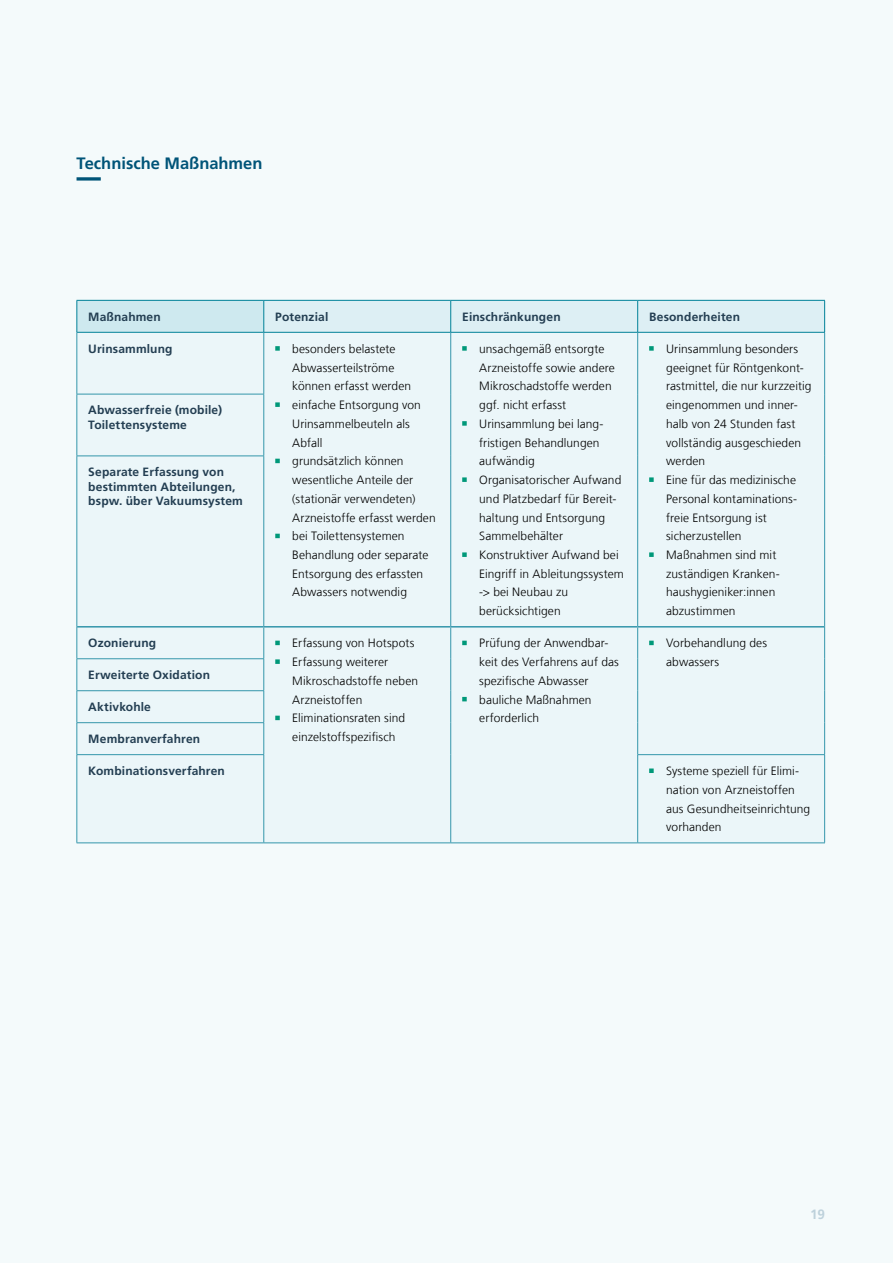
<style>
.page{position:relative;width:893px;height:1263px;background:#f4fafb}
.page>*{position:absolute;margin:0;border:0;box-sizing:border-box;transform-origin:0 0}
.t1{font:700 16.5px "Frutiger LT Com";color:#005478}
.t2{font:700 13.5px "Frutiger LT Com";color:#a5bcca}
.t3{font:300 12px/18.8px "Frutiger LT Com";letter-spacing:.005em;color:#000}
.t4{font:700 12px/14.4px "Frutiger LT Com";letter-spacing:.01em;color:#233e52}
</style>
<div class="page">
<svg style="left:77px;top:177px;width:24px;height:4px"></svg>
<div style="left:77px;top:300px;width:187px;height:32px;background:#cee9ef"></div>
<div style="left:264px;top:301px;width:560px;height:31px;background:#ddeff4"></div>
<div style="left:78px;top:333px;width:746px;height:509px;background:#ebf6f9"></div>
<hr style="left:263px;top:333px;width:1px;height:61px;background:#3496ab">
<hr style="left:450px;top:333px;width:1px;height:61px;background:#3496ab">
<hr style="left:637px;top:333px;width:1px;height:61px;background:#3496ab">
<hr style="left:824px;top:333px;width:1px;height:61px;background:#3496ab">
<hr style="left:77px;top:394px;width:187px;height:1px;background:#3496ab">
<hr style="left:263px;top:394px;width:1px;height:62px;background:#3496ab">
<hr style="left:450px;top:394px;width:1px;height:62px;background:#3496ab">
<hr style="left:637px;top:394px;width:1px;height:62px;background:#3496ab">
<hr style="left:824px;top:394px;width:1px;height:62px;background:#3496ab">
<hr style="left:77px;top:456px;width:187px;height:1px;background:#3496ab">
<hr style="left:263px;top:456px;width:1px;height:170px;background:#3496ab">
<hr style="left:450px;top:456px;width:1px;height:170px;background:#3496ab">
<hr style="left:637px;top:456px;width:1px;height:170px;background:#3496ab">
<hr style="left:824px;top:456px;width:1px;height:171px;background:#3496ab">
<hr style="left:263px;top:627px;width:1px;height:31px;background:#3496ab">
<hr style="left:450px;top:627px;width:1px;height:32px;background:#3496ab">
<hr style="left:637px;top:627px;width:1px;height:32px;background:#3496ab">
<hr style="left:824px;top:627px;width:1px;height:32px;background:#3496ab">
<hr style="left:77px;top:658px;width:187px;height:1px;background:#3496ab">
<hr style="left:263px;top:659px;width:1px;height:31px;background:#3496ab">
<hr style="left:450px;top:659px;width:1px;height:32px;background:#3496ab">
<hr style="left:637px;top:659px;width:1px;height:32px;background:#3496ab">
<hr style="left:824px;top:659px;width:1px;height:32px;background:#3496ab">
<hr style="left:77px;top:690px;width:187px;height:1px;background:#3496ab">
<hr style="left:263px;top:691px;width:1px;height:31px;background:#3496ab">
<hr style="left:450px;top:691px;width:1px;height:32px;background:#3496ab">
<hr style="left:637px;top:691px;width:1px;height:32px;background:#3496ab">
<hr style="left:824px;top:691px;width:1px;height:32px;background:#3496ab">
<hr style="left:77px;top:722px;width:187px;height:1px;background:#3496ab">
<hr style="left:263px;top:723px;width:1px;height:31px;background:#3496ab">
<hr style="left:450px;top:723px;width:1px;height:32px;background:#3496ab">
<hr style="left:637px;top:723px;width:1px;height:31px;background:#3496ab">
<hr style="left:824px;top:723px;width:1px;height:31px;background:#3496ab">
<hr style="left:77px;top:754px;width:187px;height:1px;background:#3496ab">
<hr style="left:263px;top:755px;width:1px;height:87px;background:#3496ab">
<hr style="left:450px;top:755px;width:1px;height:87px;background:#3496ab">
<hr style="left:637px;top:754px;width:188px;height:1px;background:#3496ab">
<hr style="left:637px;top:755px;width:1px;height:87px;background:#3496ab">
<hr style="left:824px;top:755px;width:1px;height:87px;background:#3496ab">
<hr style="left:77px;top:842px;width:187px;height:1px;background:#3496ab">
<hr style="left:264px;top:842px;width:187px;height:1px;background:#3496ab">
<hr style="left:451px;top:842px;width:187px;height:1px;background:#3496ab">
<hr style="left:638px;top:842px;width:187px;height:1px;background:#3496ab">
<hr style="left:264px;top:300px;width:187px;height:1px;background:#008198">
<hr style="left:451px;top:300px;width:187px;height:1px;background:#008198">
<hr style="left:450px;top:301px;width:1px;height:31px;background:#008198">
<hr style="left:638px;top:300px;width:187px;height:1px;background:#008198">
<hr style="left:637px;top:301px;width:1px;height:31px;background:#008198">
<hr style="left:824px;top:301px;width:1px;height:31px;background:#008198">
<hr style="left:264px;top:332px;width:187px;height:1px;background:#008198">
<hr style="left:451px;top:332px;width:187px;height:1px;background:#008198">
<hr style="left:638px;top:332px;width:187px;height:1px;background:#008198">
<hr style="left:77px;top:300px;width:187px;height:1px;background:#008198">
<hr style="left:77px;top:301px;width:1px;height:31px;background:#008198">
<hr style="left:263px;top:301px;width:1px;height:31px;background:#008198">
<hr style="left:77px;top:332px;width:187px;height:1px;background:#008198">
<hr style="left:77px;top:333px;width:1px;height:61px;background:#3496ab">
<hr style="left:77px;top:394px;width:1px;height:62px;background:#3496ab">
<hr style="left:77px;top:456px;width:1px;height:171px;background:#3496ab">
<hr style="left:77px;top:627px;width:1px;height:31px;background:#3496ab">
<hr style="left:77px;top:659px;width:1px;height:31px;background:#3496ab">
<hr style="left:77px;top:691px;width:1px;height:31px;background:#3496ab">
<hr style="left:77px;top:723px;width:1px;height:31px;background:#3496ab">
<hr style="left:77px;top:755px;width:1px;height:87px;background:#3496ab">
<hr style="left:77px;top:626px;width:187px;height:1px;background:#3496ab">
<hr style="left:264px;top:626px;width:187px;height:1px;background:#3496ab">
<hr style="left:451px;top:626px;width:187px;height:1px;background:#3496ab">
<hr style="left:638px;top:626px;width:186px;height:1px;background:#3496ab">
<svg style="left:275px;top:346px;width:164px;height:5px"></svg>
<svg style="left:275px;top:402px;width:164px;height:5px"></svg>
<svg style="left:275px;top:459px;width:164px;height:4px"></svg>
<svg style="left:275px;top:534px;width:164px;height:4px"></svg>
<svg style="left:462px;top:346px;width:164px;height:5px"></svg>
<svg style="left:462px;top:421px;width:164px;height:5px"></svg>
<svg style="left:462px;top:477px;width:164px;height:5px"></svg>
<svg style="left:462px;top:552px;width:164px;height:5px"></svg>
<svg style="left:649px;top:346px;width:164px;height:5px"></svg>
<svg style="left:649px;top:477px;width:164px;height:5px"></svg>
<svg style="left:649px;top:552px;width:164px;height:5px"></svg>
<svg style="left:275px;top:641px;width:164px;height:4px"></svg>
<svg style="left:275px;top:659px;width:164px;height:5px"></svg>
<svg style="left:275px;top:716px;width:164px;height:4px"></svg>
<svg style="left:462px;top:641px;width:164px;height:4px"></svg>
<svg style="left:462px;top:697px;width:164px;height:4px"></svg>
<svg style="left:649px;top:641px;width:164px;height:4px"></svg>
<svg style="left:649px;top:768px;width:164px;height:5px"></svg>
<h1 class="t1" style="left:77px;top:153px;width:188px">Technische Maßnahmen</h1>
<p class="t4" style="left:88px;top:309px;width:74px">Maßnahmen</p>
<p class="t4" style="left:275px;top:309px;width:55px">Potenzial</p>
<p class="t4" style="left:462px;top:309px;width:100px">Einschränkungen</p>
<p class="t4" style="left:649px;top:309px;width:92px">Besonderheiten</p>
<p class="t4" style="left:88px;top:341px;width:86px">Urinsammlung</p>
<p class="t3" style="left:292px;top:339px;width:145px">besonders belastete<br>Abwasserteilströme können erfasst werden einfache Entsorgung von<br>Urinsammelbeuteln als<br>Abfall<br>grundsätzlich können wesentliche Anteile der (stationär verwendeten)<br>Arzneistoffe erfasst werden bei Toilettensystemen<br>Behandlung oder separate<br>Entsorgung des erfassten<br>Abwassers notwendig</p>
<p class="t3" style="left:479px;top:339px;width:146px">unsachgemäß entsorgte<br>Arzneistoffe sowie andere<br>Mikroschadstoffe werden ggf. nicht erfasst<br>Urinsammlung bei lang&shy;fristigen Behandlungen aufwändig<br>Organisatorischer Aufwand und Platzbedarf für Bereit&shy;haltung und Entsorgung<br>Sammelbehälter<br>Konstruktiver Aufwand bei<br>Eingriff in Ableitungssystem -&gt; bei Neubau zu berücksichtigen</p>
<p class="t3" style="left:666px;top:339px;width:147px">Urinsammlung besonders geeignet für Röntgenkont&shy;rastmittel, die nur kurzzeitig eingenommen und inner&shy;halb von 24 Stunden fast vollständig ausgeschieden werden<br>Eine für das medizinische<br>Personal kontaminations&shy;freie Entsorgung ist sicherzustellen<br>Maßnahmen sind mit zuständigen Kranken&shy;haushygieniker:innen abzustimmen</p>
<p class="t4" style="left:88px;top:403px;width:135px">Abwasserfreie (mobile)<br>Toilettensysteme</p>
<p class="t4" style="left:88px;top:465px;width:156px">Separate Erfassung von bestimmten Abteilungen, bspw. über Vakuumsystem</p>
<p class="t4" style="left:88px;top:636px;width:69px">Ozonierung</p>
<p class="t3" style="left:292px;top:634px;width:127px">Erfassung von Hotspots<br>Erfassung weiterer<br>Mikroschadstoffe neben<br>Arzneistoffen<br>Eliminationsraten sind einzelstoffspezifisch</p>
<p class="t3" style="left:479px;top:634px;width:141px">Prüfung der Anwendbar&shy;keit des Verfahrens auf das spezifische Abwasser bauliche Maßnahmen erforderlich</p>
<p class="t3" style="left:666px;top:634px;width:102px">Vorbehandlung des abwassers</p>
<p class="t4" style="left:88px;top:668px;width:123px">Erweiterte Oxidation</p>
<p class="t4" style="left:88px;top:700px;width:64px">Aktivkohle</p>
<p class="t4" style="left:88px;top:732px;width:113px">Membranverfahren</p>
<p class="t4" style="left:88px;top:764px;width:138px">Kombinationsverfahren</p>
<p class="t3" style="left:666px;top:762px;width:145px">Systeme speziell für Elimi&shy;nation von Arzneistoffen aus Gesundheitseinrichtung vorhanden</p>
<p class="t2" style="left:810px;top:1207px;width:16px">19</p>
</div>
